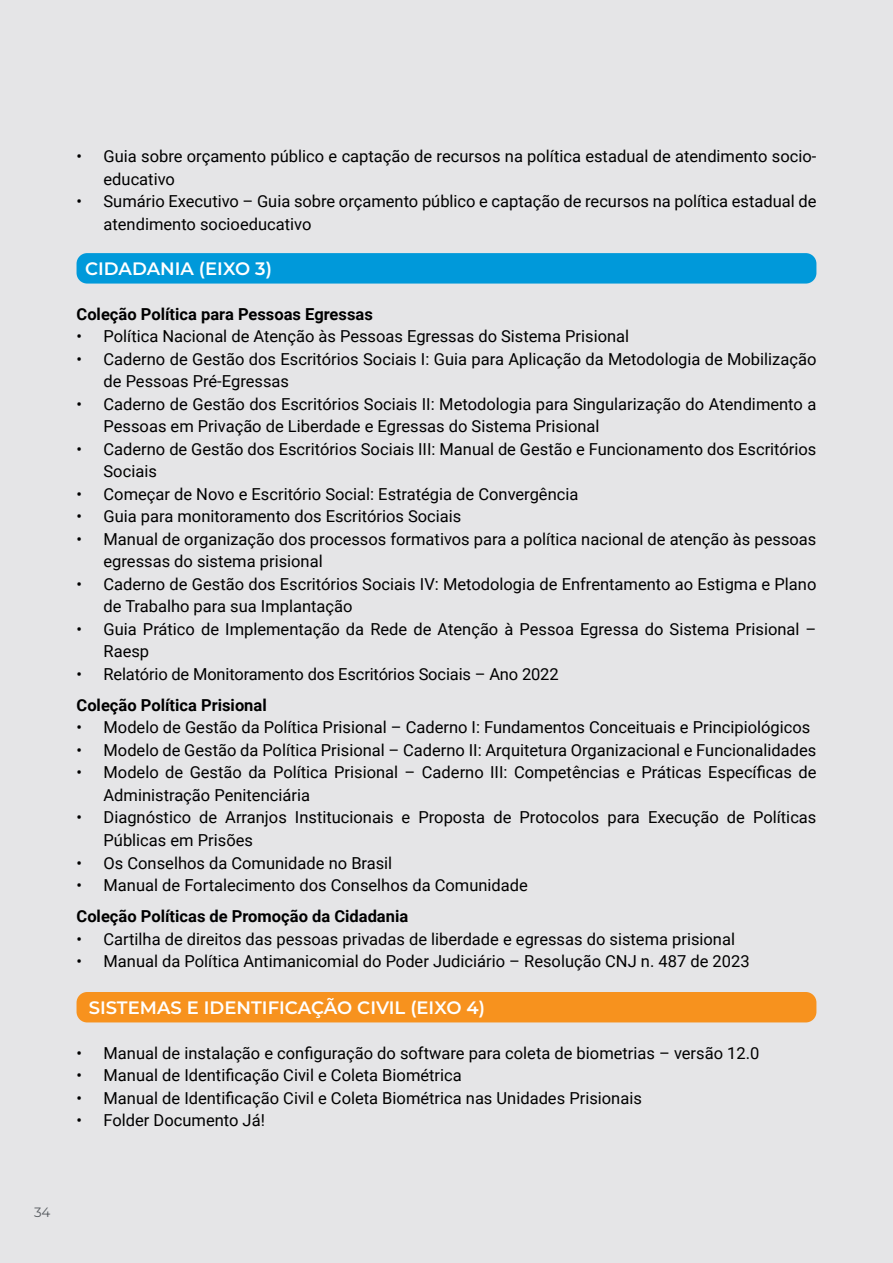
<style>
.page{position:relative;width:893px;height:1263px;background:#e5e5e7}
.page>*{position:absolute;margin:0;border:0;box-sizing:border-box;transform-origin:0 0}
.t1{font:600 18px "Montserrat";color:#fff}
.t2{font:16.5px/22.5px "Roboto";color:#000}
.t3{font:700 16.5px "Roboto";color:#000}
.t4{font:13.5px "Montserrat";color:#585c61}
</style>
<div class="page">
<div style="left:77px;top:253px;width:739px;height:31px;background:#0099da;border-radius:11px"></div>
<div style="left:77px;top:992px;width:739px;height:30px;background:#f7921e;border-radius:11px"></div>
<p class="t2" style="left:104px;top:145px;width:714px;text-indent:-27px">• Guia sobre orçamento público e captação de recursos na política estadual de atendimento socio&shy;educativo</p>
<p class="t2" style="left:104px;top:190px;width:714px;text-indent:-27px">• Sumário Executivo – Guia sobre orçamento público e captação de recursos na política estadual de atendimento socioeducativo</p>
<p class="t1" style="left:85px;top:256px;width:188px">CIDADANIA (EIXO 3)</p>
<p class="t3" style="left:77px;top:302px;width:298px">Coleção Política para Pessoas Egressas</p>
<p class="t2" style="left:77px;top:325px;width:554px">• Política Nacional de Atenção às Pessoas Egressas do Sistema Prisional</p>
<p class="t2" style="left:104px;top:347px;width:714px;text-indent:-27px">• Caderno de Gestão dos Escritórios Sociais I: Guia para Aplicação da Metodologia de Mobilização de Pessoas Pré-Egressas</p>
<p class="t2" style="left:104px;top:392px;width:714px;text-indent:-27px">• Caderno de Gestão dos Escritórios Sociais II: Metodologia para Singularização do Atendimento a<br>Pessoas em Privação de Liberdade e Egressas do Sistema Prisional</p>
<p class="t2" style="left:104px;top:437px;width:714px;text-indent:-27px">• Caderno de Gestão dos Escritórios Sociais III: Manual de Gestão e Funcionamento dos Escritórios<br>Sociais</p>
<p class="t2" style="left:77px;top:482px;width:503px">• Começar de Novo e Escritório Social: Estratégia de Convergência</p>
<p class="t2" style="left:77px;top:505px;width:386px">• Guia para monitoramento dos Escritórios Sociais</p>
<p class="t2" style="left:104px;top:527px;width:714px;text-indent:-27px">• Manual de organização dos processos formativos para a política nacional de atenção às pessoas egressas do sistema prisional</p>
<p class="t2" style="left:104px;top:572px;width:714px;text-indent:-27px">• Caderno de Gestão dos Escritórios Sociais IV: Metodologia de Enfrentamento ao Estigma e Plano de Trabalho para sua Implantação</p>
<p class="t2" style="left:104px;top:617px;width:714px;text-indent:-27px">• Guia Prático de Implementação da Rede de Atenção à Pessoa Egressa do Sistema Prisional –<br>Raesp</p>
<p class="t2" style="left:77px;top:662px;width:484px">• Relatório de Monitoramento dos Escritórios Sociais – Ano 2022</p>
<p class="t3" style="left:77px;top:693px;width:192px">Coleção Política Prisional</p>
<p class="t2" style="left:77px;top:716px;width:735px">• Modelo de Gestão da Política Prisional – Caderno I: Fundamentos Conceituais e Principiológicos</p>
<p class="t2" style="left:77px;top:738px;width:741px">• Modelo de Gestão da Política Prisional – Caderno II: Arquitetura Organizacional e Funcionalidades</p>
<p class="t2" style="left:104px;top:761px;width:714px;text-indent:-27px">• Modelo de Gestão da Política Prisional – Caderno III: Competências e Práticas Específicas de<br>Administração Penitenciária</p>
<p class="t2" style="left:104px;top:806px;width:714px;text-indent:-27px">• Diagnóstico de Arranjos Institucionais e Proposta de Protocolos para Execução de Políticas<br>Públicas em Prisões</p>
<p class="t2" style="left:77px;top:851px;width:317px">• Os Conselhos da Comunidade no Brasil</p>
<p class="t2" style="left:77px;top:873px;width:453px">• Manual de Fortalecimento dos Conselhos da Comunidade</p>
<p class="t3" style="left:77px;top:904px;width:333px">Coleção Políticas de Promoção da Cidadania</p>
<p class="t2" style="left:77px;top:927px;width:660px">• Cartilha de direitos das pessoas privadas de liberdade e egressas do sistema prisional</p>
<p class="t2" style="left:77px;top:949px;width:675px">• Manual da Política Antimanicomial do Poder Judiciário – Resolução CNJ n. 487 de 2023</p>
<p class="t1" style="left:89px;top:994px;width:398px">SISTEMAS E IDENTIFICAÇÃO CIVIL (EIXO 4)</p>
<p class="t2" style="left:77px;top:1041px;width:684px">• Manual de instalação e configuração do software para coleta de biometrias – versão 12.0</p>
<p class="t2" style="left:77px;top:1063px;width:387px">• Manual de Identificação Civil e Coleta Biométrica</p>
<p class="t2" style="left:77px;top:1086px;width:567px">• Manual de Identificação Civil e Coleta Biométrica nas Unidades Prisionais</p>
<p class="t2" style="left:77px;top:1108px;width:190px">• Folder Documento Já!</p>
<p class="t4" style="left:34px;top:1203px;width:18px">34</p>
</div>
